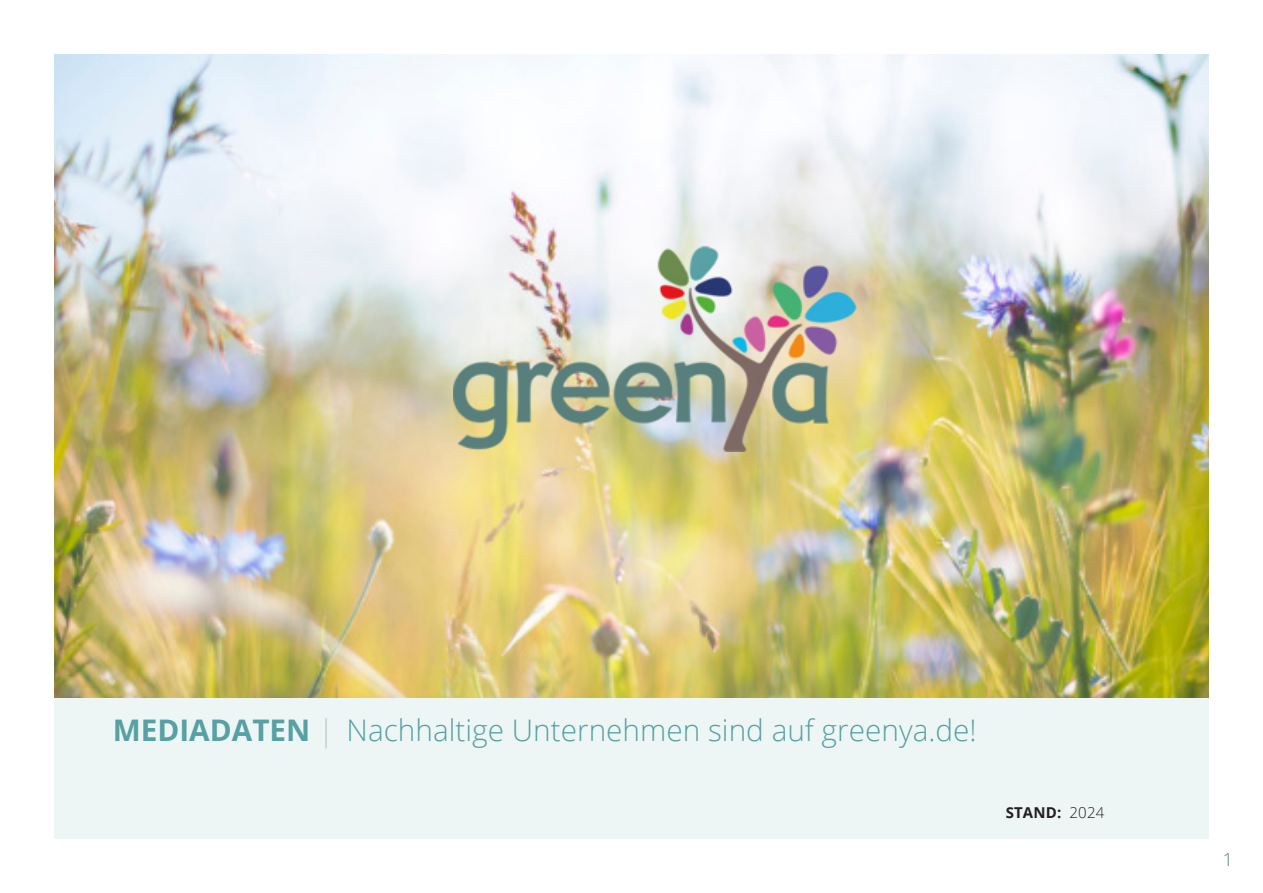
<style>
.page{position:relative;width:1263px;height:893px;background:#fff}
.page>*{position:absolute;margin:0;border:0;box-sizing:border-box;transform-origin:0 0}
.t1{font:300 29.7px "Open Sans";color:#56a1a3}
.t2{font:300 18px "Open Sans";color:#567c7a}
.t3{font:700 15px "Open Sans";letter-spacing:.01em;color:#231f20}
.s1{font-weight:700}
.s2{color:#c3cbcb}
.s3{font-weight:300}
</style>
<div class="page">
<div style="left:54px;top:54px;width:1155px;height:785px;background:#eef5f5"></div>
<img style="left:54px;top:54px;width:1155px;height:643px">
<img style="left:454px;top:240px;width:409px;height:211px">
<p class="t1" style="left:113px;top:710px;width:865px"><span class="s1">MEDIADATEN</span> <span class="s2">|</span> Nachhaltige Unternehmen sind auf greenya.de!</p>
<p class="t3" style="left:1006px;top:802px;width:100px">STAND: <span class="s3">2024</span></p>
<p class="t2" style="left:1223px;top:847px;width:12px">1</p>
</div>
